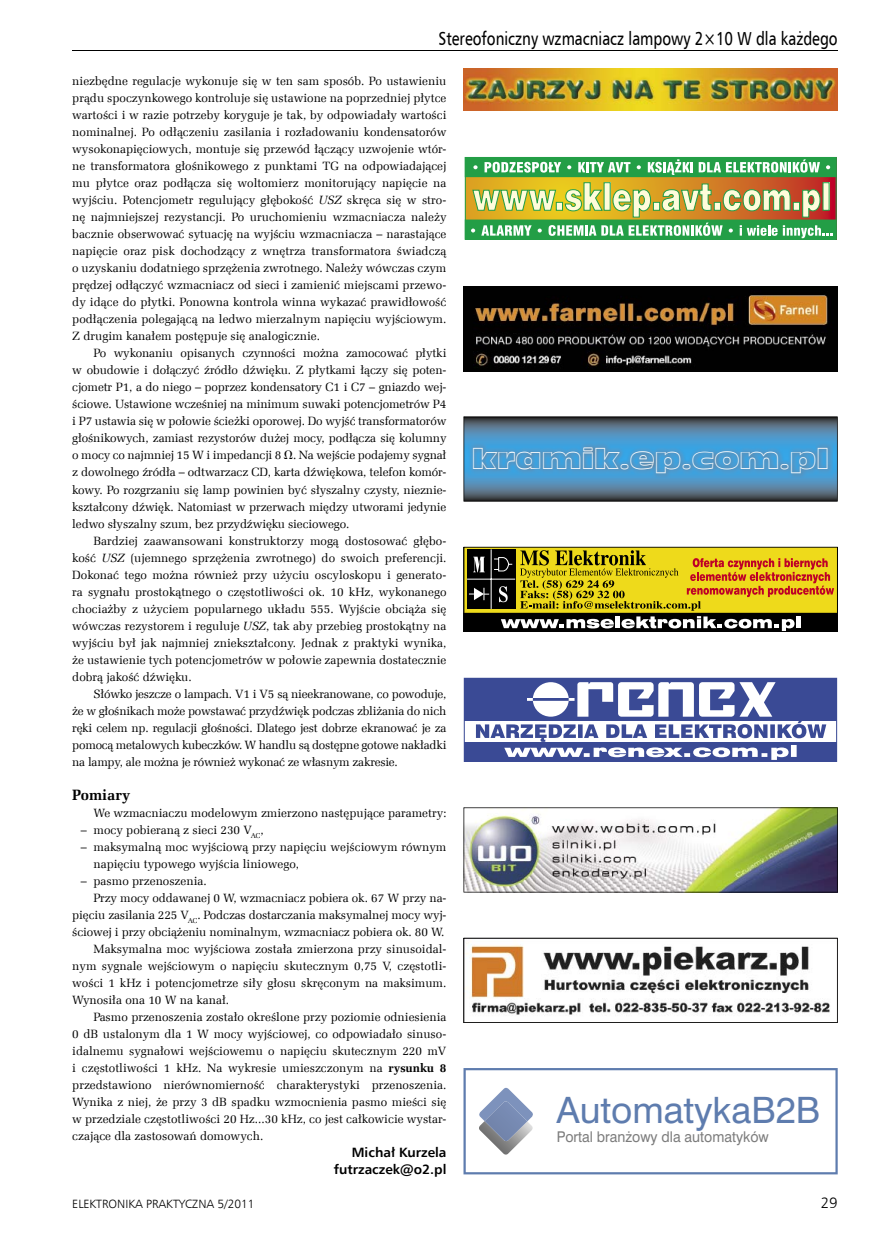
<style>
.page{position:relative;width:893px;height:1234px;background:#fff}
.page>*{position:absolute;margin:0;border:0;box-sizing:border-box;transform-origin:0 0}
.t1{font:36.3px "Swis 721 EU";color:#5e7cae}
.t2{font:27px "Incised 901 Nd Out EU";color:#fff}
.t3{font:18.75px "Humnst 777 EU";color:#000;scale:.8 1}
.t4{font:700 15px "Zapf Ellipt EU";color:#000}
.t5{font:15px "Humnst 777 Lt EU";color:#000}
.t6{font:14.85px "Swis 721 EU";color:#7c7c7c;scale:.95 1}
.t7{font:700 13.5px/17px "Humnst 777 EU";color:#000;text-align:right}
.t8{font:12px/17px "Zapf Ellipt EU";color:#000;text-align:justify}
.t9{font:12px "Humnst 777 Lt EU";color:#000}
.s1{font-style:italic}
.s2{font-family:"Math With Greek"}
.s3{font-weight:700}
</style>
<div class="page">
<hr style="left:72px;top:51px;width:766px;height:1px;background:#000">
<svg style="left:463px;top:937px;width:375px;height:85px"></svg>
<div style="left:464px;top:678px;width:373px;height:83px;background:#3a4a95"></div>
<div style="left:464px;top:720px;width:373px;height:21px;background:#fff"></div>
<div style="left:464px;top:677px;width:373px;height:84px;border:1px solid #3a4a95"></div>
<svg style="left:476px;top:682px;width:350px;height:77px"></svg>
<img style="left:463px;top:807px;width:375px;height:85px">
<img style="left:463px;top:68px;width:375px;height:43px">
<svg style="left:463px;top:546px;width:375px;height:85px;background:#a28c25"></svg>
<svg style="left:463px;top:416px;width:375px;height:85px;background:#4f7692"></svg>
<img style="left:469px;top:442px;width:363px;height:35px">
<img style="left:463px;top:286px;width:375px;height:85px">
<svg style="left:463px;top:1068px;width:375px;height:106px"></svg>
<svg style="left:467px;top:177px;width:367px;height:42px;background:#d28c23"></svg>
<div style="left:465px;top:157px;width:371px;height:20px;background:#239e46"></div>
<div style="left:465px;top:219px;width:371px;height:20px;border:1px solid #239e46"></div>
<svg style="left:473px;top:165px;width:5px;height:4px"></svg>
<svg style="left:484px;top:162px;width:77px;height:11px"></svg>
<svg style="left:567px;top:165px;width:4px;height:4px"></svg>
<svg style="left:578px;top:162px;width:52px;height:10px"></svg>
<svg style="left:637px;top:165px;width:4px;height:4px"></svg>
<svg style="left:648px;top:159px;width:45px;height:16px"></svg>
<svg style="left:699px;top:159px;width:121px;height:14px"></svg>
<svg style="left:826px;top:165px;width:4px;height:4px"></svg>
<svg style="left:471px;top:182px;width:362px;height:56px;background:#a6b163"></svg>
<h3 class="t3" style="left:439px;top:27px;width:500px">Stereofoniczny wzmacniacz lampowy 2×10 W dla każdego</h3>
<p class="t8" style="left:72px;top:73px;width:376px">niezbędne regulacje wykonuje się w ten sam sposób. Po ustawieniu prądu spoczynkowego kontroluje się ustawione na poprzedniej płytce wartości i w razie potrzeby koryguje je tak, by odpowiadały wartości nominalnej. Po odłączeniu zasilania i rozładowaniu kondensatorów wysokonapięciowych, montuje się przewód łączący uzwojenie wtór&shy;ne transformatora głośnikowego z punktami TG na odpowiadającej mu płytce oraz podłącza się woltomierz monitorujący napięcie na wyjściu. Potencjometr regulujący głębokość <span class="s1">USZ</span> skręca się w stro&shy;nę najmniejszej rezystancji. Po uruchomieniu wzmacniacza należy bacznie obserwować sytuację na wyjściu wzmacniacza – narastające napięcie oraz pisk dochodzący z wnętrza transformatora świadczą o uzyskaniu dodatniego sprzężenia zwrotnego. Należy wówczas czym prędzej odłączyć wzmacniacz od sieci i zamienić miejscami przewo&shy;dy idące do płytki. Ponowna kontrola winna wykazać prawidłowość podłączenia polegającą na ledwo mierzalnym napięciu wyjściowym.<br>Z drugim kanałem postępuje się analogicznie.</p>
<p class="t8" style="left:72px;top:345px;width:376px;text-indent:21px">Po wykonaniu opisanych czynności można zamocować płytki w obudowie i dołączyć źródło dźwięku. Z płytkami łączy się poten&shy;cjometr P1, a do niego – poprzez kondensatory C1 i C7 – gniazdo wej&shy;ściowe. Ustawione wcześniej na minimum suwaki potencjometrów P4 i P7 ustawia się w połowie ścieżki oporowej. Do wyjść transformatorów głośnikowych, zamiast rezystorów dużej mocy, podłącza się kolumny o mocy co najmniej 15 W i impedancji 8 <span class="s2">V</span>. Na wejście podajemy sygnał z dowolnego źródła – odtwarzacz CD, karta dźwiękowa, telefon komór&shy;kowy. Po rozgrzaniu się lamp powinien być słyszalny czysty, nieznie&shy;kształcony dźwięk. Natomiast w przerwach między utworami jedynie ledwo słyszalny szum, bez przydźwięku sieciowego.</p>
<p class="t8" style="left:72px;top:532px;width:376px;text-indent:21px">Bardziej zaawansowani konstruktorzy mogą dostosować głębo&shy;kość <span class="s1">USZ</span> (ujemnego sprzężenia zwrotnego) do swoich preferencji.<br>Dokonać tego można również przy użyciu oscyloskopu i generato&shy;ra sygnału prostokątnego o częstotliwości ok. 10 kHz, wykonanego chociażby z użyciem popularnego układu 555. Wyjście obciąża się wówczas rezystorem i reguluje <span class="s1">USZ</span>, tak aby przebieg prostokątny na wyjściu był jak najmniej zniekształcony. Jednak z praktyki wynika, że ustawienie tych potencjometrów w połowie zapewnia dostatecznie dobrą jakość dźwięku.</p>
<p class="t8" style="left:72px;top:685px;width:376px;text-indent:21px">Słówko jeszcze o lampach. V1 i V5 są nieekranowane, co powoduje, że w głośnikach może powstawać przydźwięk podczas zbliżania do nich ręki celem np. regulacji głośności. Dlatego jest dobrze ekranować je za pomocą metalowych kubeczków. W handlu są dostępne gotowe nakładki na lampy, ale można je również wykonać ze własnym zakresie.</p>
<p class="t4" style="left:72px;top:785px;width:59px">Pomiary</p>
<p class="t8" style="left:94px;top:804px;width:354px">We wzmacniaczu modelowym zmierzono następujące parametry:</p>
<p class="t8" style="left:81px;top:821px;width:185px">– mocy pobieraną z sieci 230 V<sub>AC</sub>,</p>
<p class="t8" style="left:94px;top:838px;width:354px;text-indent:-13px">– maksymalną moc wyjściową przy napięciu wejściowym równym napięciu typowego wyjścia liniowego,</p>
<p class="t8" style="left:81px;top:872px;width:127px">– pasmo przenoszenia.</p>
<p class="t8" style="left:94px;top:889px;width:354px">Przy mocy oddawanej 0 W, wzmacniacz pobiera ok. 67 W przy na-</p>
<p class="t8" style="left:72px;top:906px;width:376px">pięciu zasilania 225 V<sub>AC</sub>. Podczas dostarczania maksymalnej mocy wyj-</p>
<p class="t8" style="left:72px;top:923px;width:374px">ściowej i przy obciążeniu nominalnym, wzmacniacz pobiera ok. 80 W.</p>
<p class="t8" style="left:94px;top:940px;width:354px">Maksymalna moc wyjściowa została zmierzona przy sinusoidal-</p>
<p class="t8" style="left:72px;top:957px;width:376px">nym sygnale wejściowym o napięciu skutecznym 0,75 V, częstotli-</p>
<p class="t8" style="left:72px;top:974px;width:376px">wości 1 kHz i potencjometrze siły głosu skręconym na maksimum.</p>
<p class="t8" style="left:72px;top:991px;width:158px">Wynosiła ona 10 W na kanał.</p>
<p class="t8" style="left:94px;top:1008px;width:354px">Pasmo przenoszenia zostało określone przy poziomie odniesienia</p>
<p class="t8" style="left:72px;top:1025px;width:376px">0 dB ustalonym dla 1 W mocy wyjściowej, co odpowiadało sinuso-</p>
<p class="t8" style="left:72px;top:1042px;width:376px">idalnemu sygnałowi wejściowemu o napięciu skutecznym 220 mV</p>
<p class="t8" style="left:72px;top:1059px;width:376px">i częstotliwości 1 kHz. Na wykresie umieszczonym na <span class="s3">rysunku 8</span></p>
<p class="t8" style="left:72px;top:1076px;width:376px">przedstawiono nierównomierność charakterystyki przenoszenia.</p>
<p class="t8" style="left:72px;top:1093px;width:376px">Wynika z niej, że przy 3 dB spadku wzmocnienia pasmo mieści się</p>
<p class="t8" style="left:72px;top:1110px;width:376px">w przedziale częstotliwości 20 Hz...30 kHz, co jest całkowicie wystar-</p>
<p class="t8" style="left:72px;top:1127px;width:193px">czające dla zastosowań domowych.</p>
<p class="t7" style="left:334px;top:1143px;width:114px">Michał kurzela futrzaczek@o2.pl</p>
<h2 class="t2" style="left:472px;top:442px;width:358px">kramik.ep.com.pl</h2>
<h1 class="t1" style="left:557px;top:1087px;width:265px">AutomatykaB2B</h1>
<p class="t6" style="left:557px;top:1127px;width:225px">Portal branżowy dla automatyków</p>
<p class="t9" style="left:72px;top:1196px;width:184px">ELEKTRONIKA PRAKTYCZNA 5/2011</p>
<p class="t5" style="left:821px;top:1193px;width:18px">29</p>
</div>
